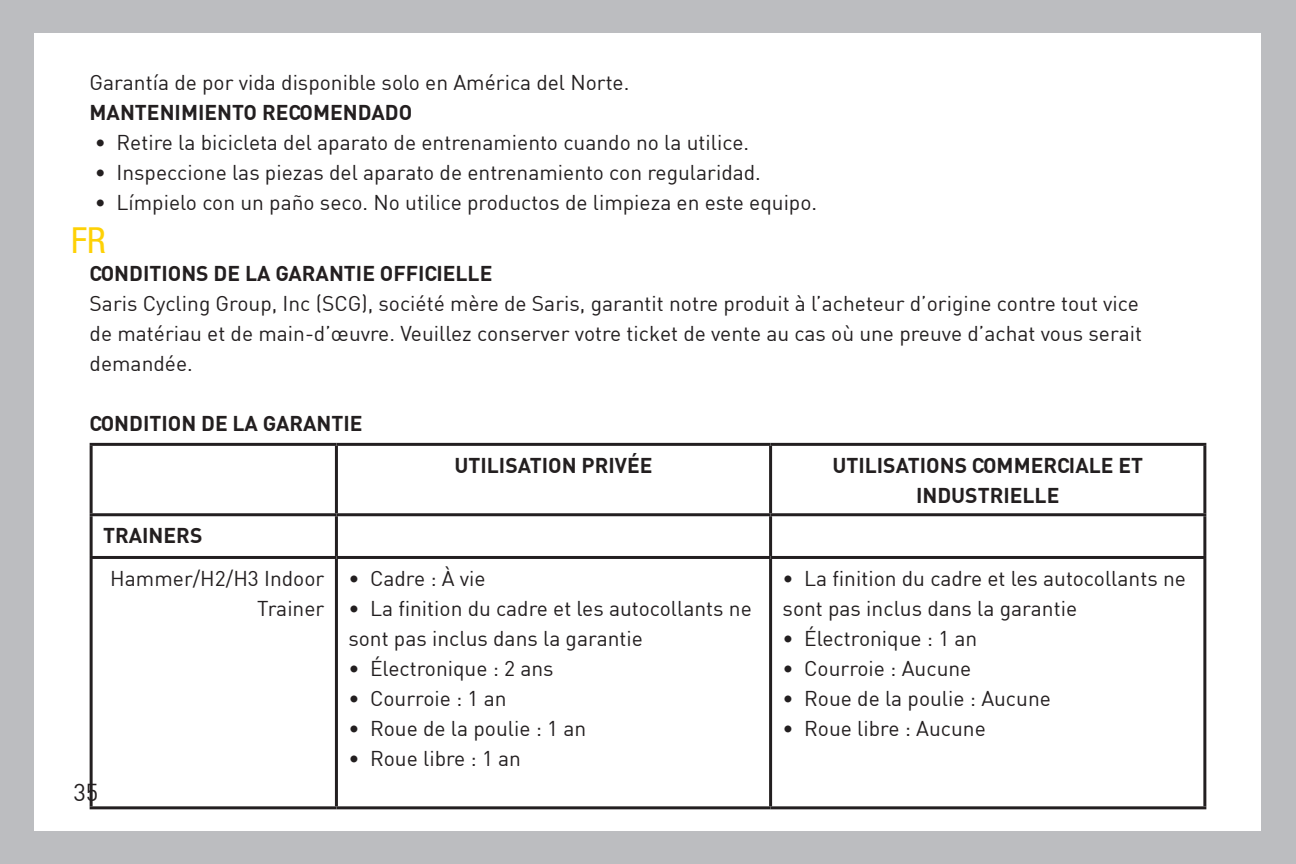
<style>
.page{position:relative;width:1296px;height:864px;background:#bcbdc0}
.page>*{position:absolute;margin:0;border:0;box-sizing:border-box;transform-origin:0 0}
.t1{font:condensed 36px "Helvetica Neue LT Std";color:#fed105}
.t2{font:24px "DIN";color:#231f20}
.t3{font:21px/30px "DIN";color:#231f20}
.t4{font:700 21px/30px "DIN";color:#231f20;text-align:center}
</style>
<div class="page">
<div style="left:35px;top:33px;width:1226px;height:798px;background:#fff"></div>
<hr style="left:90px;top:443px;width:246px;height:3px;background:#231f20">
<hr style="left:90px;top:446px;width:3px;height:67px;background:#231f20">
<hr style="left:336px;top:443px;width:435px;height:3px;background:#231f20">
<hr style="left:335px;top:446px;width:3px;height:67px;background:#231f20">
<hr style="left:771px;top:443px;width:435px;height:3px;background:#231f20">
<hr style="left:769px;top:446px;width:3px;height:67px;background:#231f20">
<hr style="left:1203px;top:446px;width:3px;height:67px;background:#231f20">
<hr style="left:90px;top:513px;width:246px;height:3px;background:#231f20">
<hr style="left:90px;top:516px;width:3px;height:40px;background:#231f20">
<hr style="left:336px;top:513px;width:435px;height:3px;background:#231f20">
<hr style="left:335px;top:516px;width:3px;height:40px;background:#231f20">
<hr style="left:771px;top:513px;width:435px;height:3px;background:#231f20">
<hr style="left:769px;top:516px;width:3px;height:40px;background:#231f20">
<hr style="left:1203px;top:516px;width:3px;height:40px;background:#231f20">
<hr style="left:90px;top:556px;width:246px;height:3px;background:#231f20">
<hr style="left:90px;top:559px;width:3px;height:247px;background:#231f20">
<hr style="left:336px;top:556px;width:435px;height:3px;background:#231f20">
<hr style="left:335px;top:559px;width:3px;height:247px;background:#231f20">
<hr style="left:771px;top:556px;width:435px;height:3px;background:#231f20">
<hr style="left:769px;top:559px;width:3px;height:247px;background:#231f20">
<hr style="left:1203px;top:559px;width:3px;height:247px;background:#231f20">
<hr style="left:90px;top:806px;width:246px;height:3px;background:#231f20">
<hr style="left:336px;top:806px;width:435px;height:3px;background:#231f20">
<hr style="left:771px;top:806px;width:435px;height:3px;background:#231f20">
<p class="t3" style="left:90px;top:67px;width:541px">Garantía de por vida disponible solo en América del Norte.</p>
<p class="t4" style="left:90px;top:96px;width:324px">MANTENIMIENTO RECOMENDADO</p>
<p class="t3" style="left:95px;top:127px;width:656px">• Retire la bicicleta del aparato de entrenamiento cuando no la utilice.</p>
<p class="t3" style="left:95px;top:157px;width:668px">• Inspeccione las piezas del aparato de entrenamiento con regularidad.</p>
<p class="t3" style="left:95px;top:187px;width:724px">• Límpielo con un paño seco. No utilice productos de limpieza en este equipo.</p>
<h1 class="t1" style="left:71px;top:219px;width:36px">FR</h1>
<p class="t4" style="left:90px;top:257px;width:404px">CONDITIONS DE LA GARANTIE OFFICIELLE</p>
<p class="t3" style="left:90px;top:288px;width:1054px">Saris Cycling Group, Inc (SCG), société mère de Saris, garantit notre produit à l’acheteur d’origine contre tout vice de matériau et de main-d’œuvre. Veuillez conserver votre ticket de vente au cas où une preuve d’achat vous serait demandée.</p>
<p class="t4" style="left:90px;top:407px;width:275px">CONDITION DE LA GARANTIE</p>
<p class="t4" style="left:454px;top:449px;width:200px">UTILISATION PRIVÉE</p>
<p class="t4" style="left:832px;top:449px;width:312px">UTILISATIONS COMMERCIALE ET<br>INDUSTRIELLE</p>
<p class="t4" style="left:103px;top:520px;width:101px">TRAINERS</p>
<p class="t3" style="left:110px;top:563px;width:216px;text-align:right">Hammer/H2/H3 Indoor<br>Trainer</p>
<p class="t3" style="left:348px;top:563px;width:139px">• Cadre : À vie</p>
<p class="t3" style="left:348px;top:593px;width:405px">• La finition du cadre et les autocollants ne sont pas inclus dans la garantie</p>
<p class="t3" style="left:348px;top:653px;width:207px">• Électronique : 2 ans</p>
<p class="t3" style="left:348px;top:683px;width:160px">• Courroie : 1 an</p>
<p class="t3" style="left:348px;top:713px;width:239px">• Roue de la poulie : 1 an</p>
<p class="t3" style="left:348px;top:743px;width:174px">• Roue libre : 1 an</p>
<p class="t2" style="left:73px;top:777px;width:27px">35</p>
<p class="t3" style="left:783px;top:563px;width:405px">• La finition du cadre et les autocollants ne sont pas inclus dans la garantie</p>
<p class="t3" style="left:783px;top:623px;width:196px">• Électronique : 1 an</p>
<p class="t3" style="left:783px;top:653px;width:190px">• Courroie : Aucune</p>
<p class="t3" style="left:783px;top:683px;width:270px">• Roue de la poulie : Aucune</p>
<p class="t3" style="left:783px;top:713px;width:205px">• Roue libre : Aucune</p>
</div>
